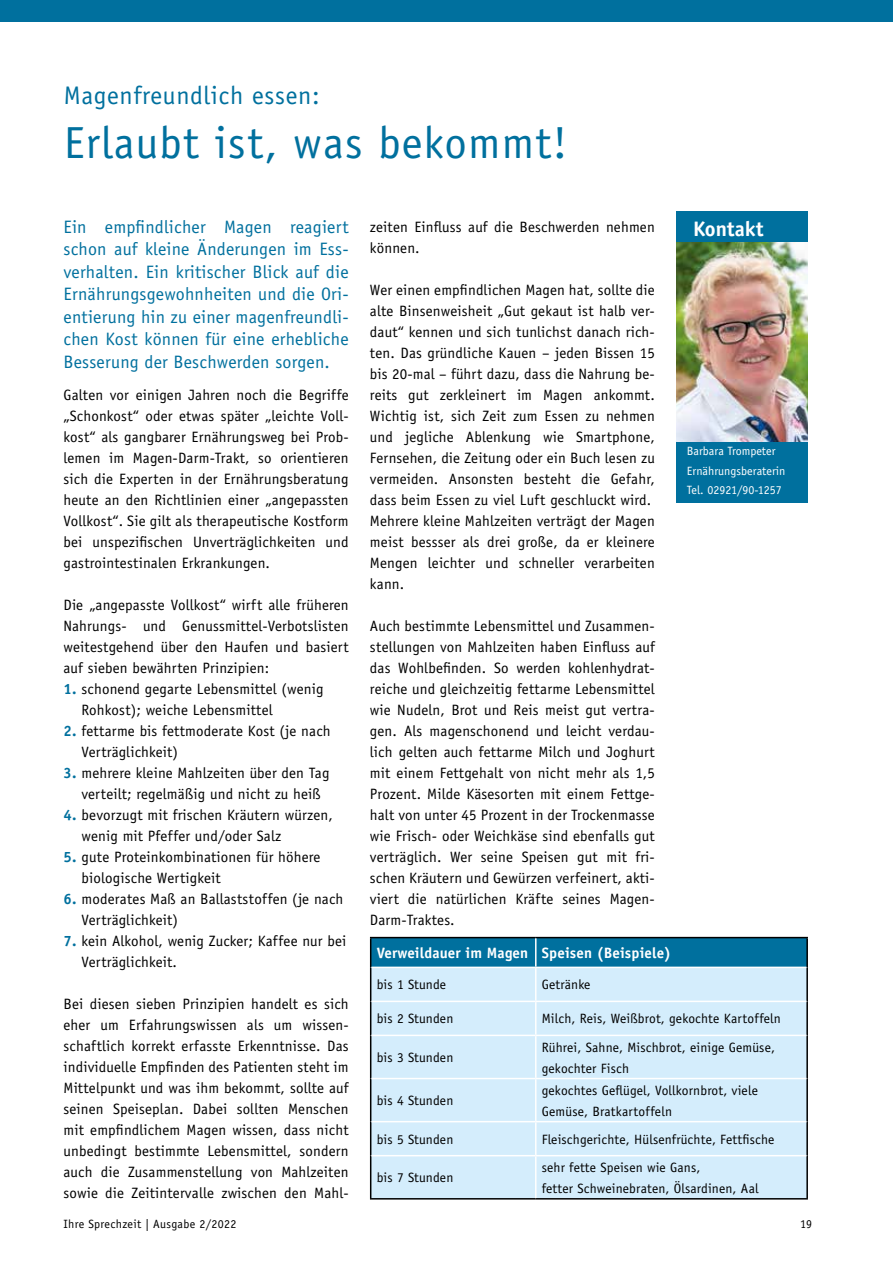
<style>
.page{position:relative;width:893px;height:1263px;background:#fff}
.page>*{position:absolute;margin:0;border:0;box-sizing:border-box;transform-origin:0 0}
.t1{font:45px "Officina Sans";letter-spacing:.025em;color:#00709e}
.t2{font:25.5px "Officina Sans";letter-spacing:.025em;color:#00709e}
.t3{font:700 21px "Officina Sans";color:#fff}
.t4{font:18px/22.5px "Officina Sans";letter-spacing:.01em;color:#00709e;text-align:justify}
.t5{font:15px/21px "Officina Sans";letter-spacing:.01em;color:#000}
.t6{font:700 15px "Officina Sans";letter-spacing:.01em;color:#fff}
.t7{font:13.5px/21px "Officina Sans";letter-spacing:.01em;color:#000}
.t8{font:12px/19.5px "Officina Sans";color:#fff}
.t9{font:12px "Officina Sans";letter-spacing:.025em;color:#000}
.s1{font-weight:700;color:#00709e}
</style>
<div class="page">
<div style="left:0;top:0;width:893px;height:21px;background:#00709e"></div>
<div style="left:371px;top:968px;width:435px;height:230px;background:#d4edfc"></div>
<hr style="left:536px;top:937px;width:272px;height:1px;background:#000">
<hr style="left:806px;top:938px;width:2px;height:29px;background:#000">
<hr style="left:370px;top:967px;width:1px;height:34px;background:#000">
<hr style="left:806px;top:967px;width:2px;height:34px;background:#000">
<hr style="left:370px;top:1001px;width:1px;height:34px;background:#000">
<hr style="left:806px;top:1001px;width:2px;height:34px;background:#000">
<hr style="left:370px;top:1035px;width:1px;height:43px;background:#000">
<hr style="left:806px;top:1035px;width:2px;height:43px;background:#000">
<hr style="left:370px;top:1078px;width:1px;height:44px;background:#000">
<hr style="left:806px;top:1078px;width:2px;height:44px;background:#000">
<hr style="left:370px;top:1122px;width:1px;height:34px;background:#000">
<hr style="left:806px;top:1122px;width:2px;height:34px;background:#000">
<hr style="left:370px;top:1156px;width:1px;height:42px;background:#000">
<hr style="left:806px;top:1156px;width:2px;height:42px;background:#000">
<hr style="left:370px;top:1198px;width:166px;height:1px;background:#000">
<hr style="left:536px;top:1198px;width:272px;height:1px;background:#000">
<svg style="left:370px;top:937px;width:437px;height:30px;background:#006a96"></svg>
<hr style="left:371px;top:966px;width:165px;height:2px;background:#fff">
<hr style="left:536px;top:966px;width:270px;height:2px;background:#fff">
<hr style="left:535px;top:968px;width:1px;height:33px;background:#fff">
<hr style="left:371px;top:1001px;width:165px;height:1px;background:#fff">
<hr style="left:536px;top:1001px;width:270px;height:1px;background:#fff">
<hr style="left:535px;top:1002px;width:1px;height:33px;background:#fff">
<hr style="left:371px;top:1035px;width:165px;height:1px;background:#fff">
<hr style="left:536px;top:1035px;width:270px;height:1px;background:#fff">
<hr style="left:535px;top:1036px;width:1px;height:42px;background:#fff">
<hr style="left:371px;top:1078px;width:165px;height:1px;background:#fff">
<hr style="left:536px;top:1078px;width:270px;height:1px;background:#fff">
<hr style="left:535px;top:1079px;width:1px;height:42px;background:#fff">
<hr style="left:371px;top:1121px;width:165px;height:1px;background:#fff">
<hr style="left:536px;top:1121px;width:270px;height:1px;background:#fff">
<hr style="left:535px;top:1122px;width:1px;height:33px;background:#fff">
<hr style="left:371px;top:1155px;width:165px;height:1px;background:#fff">
<hr style="left:536px;top:1155px;width:270px;height:1px;background:#fff">
<hr style="left:535px;top:1156px;width:1px;height:42px;background:#fff">
<div style="left:676px;top:211px;width:132px;height:40px;background:#00709e"></div>
<img style="left:676px;top:243px;width:132px;height:199px">
<div style="left:676px;top:442px;width:132px;height:61px;background:#00709e"></div>
<h2 class="t2" style="left:64px;top:81px;width:257px">Magenfreundlich essen:</h2>
<h1 class="t1" style="left:64px;top:117px;width:505px">Erlaubt ist, was bekommt!</h1>
<p class="t4" style="left:64px;top:215px;width:287px">Ein empfindlicher Magen reagiert schon auf kleine Änderungen im Ess&shy;verhalten. Ein kritischer Blick auf die Ernährungsgewohnheiten und die Ori&shy;entierung hin zu einer magenfreundli&shy;chen Kost können für eine erhebliche Besserung der Beschwerden sorgen.</p>
<p class="t5" style="left:64px;top:384px;width:287px;text-align:justify">Galten vor einigen Jahren noch die Begriffe „Schonkost“ oder etwas später „leichte Voll&shy;kost“ als gangbarer Ernährungsweg bei Prob&shy;lemen im Magen-Darm-Trakt, so orientieren sich die Experten in der Ernährungsberatung heute an den Richtlinien einer „angepassten Vollkost“. Sie gilt als therapeutische Kostform bei unspezifischen Unverträglichkeiten und gastrointestinalen Erkrankungen.</p>
<p class="t5" style="left:64px;top:594px;width:287px;text-align:justify">Die „angepasste Vollkost“ wirft alle früheren Nahrungs- und Genussmittel-Verbotslisten weitestgehend über den Haufen und basiert auf sieben bewährten Prinzipien:</p>
<p class="t5" style="left:82px;top:678px;width:244px;text-indent:-18px"><span class="s1">1.</span> schonend gegarte Lebensmittel (wenig<br>Rohkost); weiche Lebensmittel</p>
<p class="t5" style="left:82px;top:720px;width:251px;text-indent:-18px"><span class="s1">2.</span> fettarme bis fettmoderate Kost (je nach<br>Verträglichkeit)</p>
<p class="t5" style="left:82px;top:762px;width:249px;text-indent:-18px"><span class="s1">3.</span> mehrere kleine Mahlzeiten über den Tag verteilt; regelmäßig und nicht zu heiß</p>
<p class="t5" style="left:82px;top:804px;width:253px;text-indent:-18px"><span class="s1">4.</span> bevorzugt mit frischen Kräutern würzen, wenig mit Pfeffer und/oder Salz</p>
<p class="t5" style="left:82px;top:846px;width:240px;text-indent:-18px"><span class="s1">5.</span> gute Proteinkombinationen für höhere biologische Wertigkeit</p>
<p class="t5" style="left:82px;top:888px;width:263px;text-indent:-18px"><span class="s1">6.</span> moderates Maß an Ballaststoffen (je nach<br>Verträglichkeit)</p>
<p class="t5" style="left:82px;top:930px;width:266px;text-indent:-18px"><span class="s1">7.</span> kein Alkohol, wenig Zucker; Kaffee nur bei<br>Verträglichkeit.</p>
<p class="t5" style="left:64px;top:993px;width:287px;text-align:justify">Bei diesen sieben Prinzipien handelt es sich eher um Erfahrungswissen als um wissen&shy;schaftlich korrekt erfasste Erkenntnisse. Das individuelle Empfinden des Patienten steht im Mittelpunkt und was ihm bekommt, sollte auf seinen Speiseplan. Dabei sollten Menschen mit empfindlichem Magen wissen, dass nicht unbedingt bestimmte Lebensmittel, sondern auch die Zusammenstellung von Mahlzeiten sowie die Zeitintervalle zwischen den Mahl-</p>
<h3 class="t3" style="left:693px;top:216px;width:72px">Kontakt</h3>
<p class="t5" style="left:370px;top:216px;width:286px">zeiten Einfluss auf die Beschwerden nehmen können.</p>
<p class="t5" style="left:370px;top:279px;width:286px">Wer einen empfindlichen Magen hat, sollte die alte Binsenweisheit „Gut gekaut ist halb ver&shy;daut“ kennen und sich tunlichst danach rich&shy;ten. Das gründliche Kauen – jeden Bissen 15 bis 20-mal – führt dazu, dass die Nahrung be&shy;reits gut zerkleinert im Magen ankommt.<br>Wichtig ist, sich Zeit zum Essen zu nehmen und jegliche Ablenkung wie Smartphone, Fernsehen, die Zeitung oder ein Buch lesen zu vermeiden. Ansonsten besteht die Gefahr, dass beim Essen zu viel Luft geschluckt wird.<br>Mehrere kleine Mahlzeiten verträgt der Magen meist bessser als drei große, da er kleinere Mengen leichter und schneller verarbeiten kann.</p>
<p class="t5" style="left:370px;top:615px;width:286px;text-align:justify">Auch bestimmte Lebensmittel und Zusammen&shy;stellungen von Mahlzeiten haben Einfluss auf das Wohlbefinden. So werden kohlenhydrat&shy;reiche und gleichzeitig fettarme Lebensmittel wie Nudeln, Brot und Reis meist gut vertra&shy;gen. Als magenschonend und leicht verdau&shy;lich gelten auch fettarme Milch und Joghurt mit einem Fettgehalt von nicht mehr als 1,5<br>Prozent. Milde Käsesorten mit einem Fettge&shy;halt von unter 45 Prozent in der Trockenmasse wie Frisch- oder Weichkäse sind ebenfalls gut verträglich. Wer seine Speisen gut mit fri&shy;schen Kräutern und Gewürzen verfeinert, akti&shy;viert die natürlichen Kräfte seines Magen-Darm-Traktes.</p>
<p class="t6" style="left:377px;top:944px;width:296px">Verweildauer im Magen Speisen (Beispiele)</p>
<p class="t7" style="left:377px;top:974px;width:71px">bis 1 Stunde</p>
<p class="t7" style="left:542px;top:974px;width:50px">Getränke</p>
<p class="t7" style="left:377px;top:1008px;width:78px">bis 2 Stunden</p>
<p class="t7" style="left:542px;top:1008px;width:241px">Milch, Reis, Weißbrot, gekochte Kartoffeln</p>
<p class="t7" style="left:377px;top:1047px;width:78px">bis 3 Stunden</p>
<p class="t7" style="left:542px;top:1036px;width:235px">Rührei, Sahne, Mischbrot, einige Gemüse, gekochter Fisch</p>
<p class="t7" style="left:377px;top:1090px;width:78px">bis 4 Stunden</p>
<p class="t7" style="left:542px;top:1079px;width:218px">gekochtes Geflügel, Vollkornbrot, viele<br>Gemüse, Bratkartoffeln</p>
<p class="t7" style="left:377px;top:1129px;width:78px">bis 5 Stunden</p>
<p class="t7" style="left:542px;top:1129px;width:234px">Fleischgerichte, Hülsenfrüchte, Fettfische</p>
<p class="t7" style="left:377px;top:1167px;width:78px">bis 7 Stunden</p>
<p class="t7" style="left:542px;top:1157px;width:218px">sehr fette Speisen wie Gans,<br>fetter Schweinebraten, Ölsardinen, Aal</p>
<p class="t8" style="left:687px;top:441px;width:100px">Barbara Trompeter<br>Ernährungsberaterin<br>Tel. 02921/90-1257</p>
<p class="t9" style="left:64px;top:1217px;width:174px">Ihre Sprechzeit | Ausgabe 2/2022</p>
<p class="t9" style="left:800px;top:1217px;width:13px">19</p>
</div>
